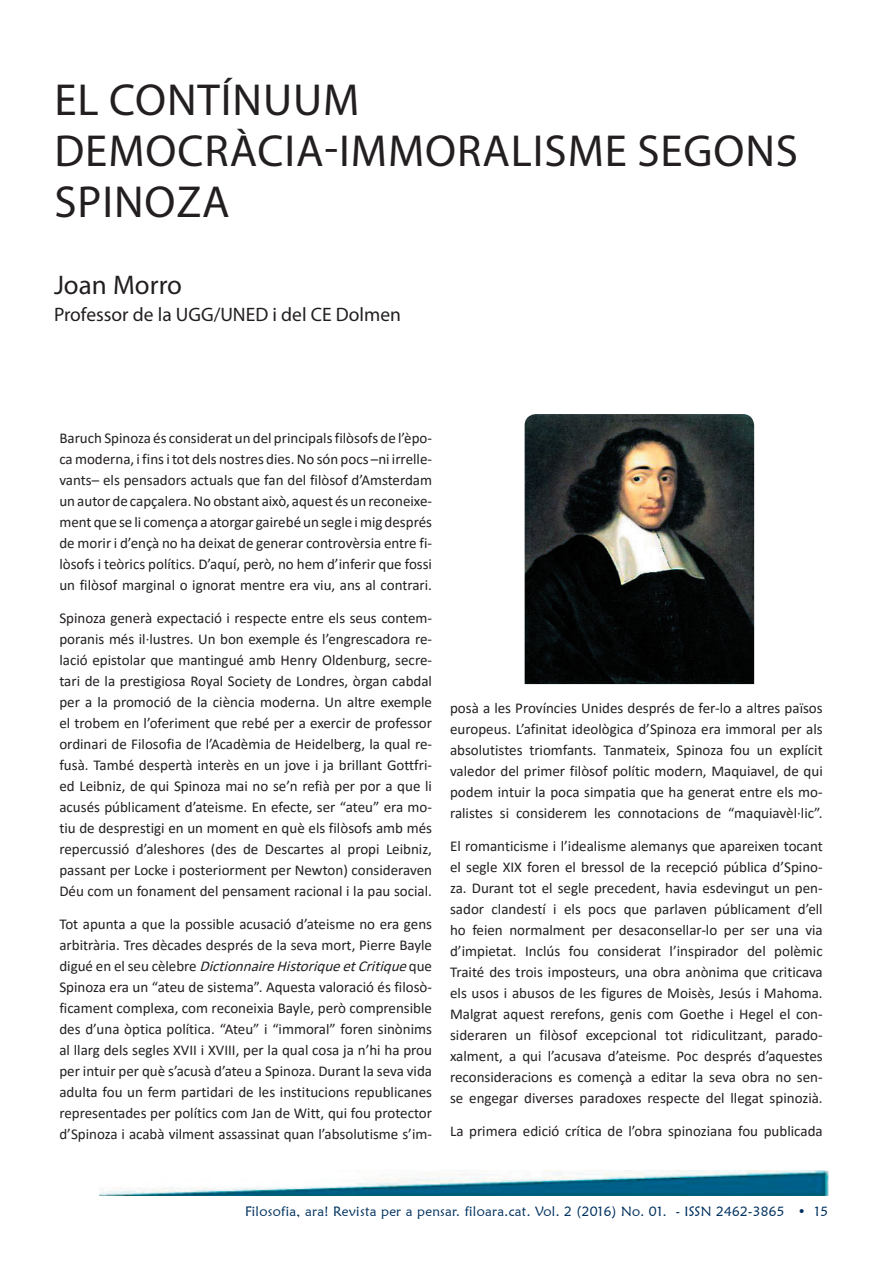
<style>
.page{position:relative;width:893px;height:1263px;background:#fff}
.page>*{position:absolute;margin:0;border:0;box-sizing:border-box;transform-origin:0 0}
.t1{font:45px/51px "Myriad Pro";letter-spacing:.02em;color:#231f20}
.t2{font:27px "Myriad Pro";color:#231f20}
.t3{font:19.5px "Myriad Pro";color:#231f20}
.t4{font:15px/21px "Calibri";color:#231f20;text-align:justify}
.t5{font:13.5px "Maiandra GD";letter-spacing:.025em;color:#00315f}
.s1{font-style:italic}
</style>
<div class="page">
<img style="left:100px;top:1171px;width:729px;height:25px">
<img style="left:525px;top:414px;width:229px;height:270px">
<h1 class="t1" style="left:54px;top:74px;width:745px">EL CONTÍNUUM<br>DEMOCRÀCIA-IMMORALISME SEGONS<br>SPINOZA</h1>
<h2 class="t2" style="left:54px;top:269px;width:130px">Joan Morro</h2>
<h3 class="t3" style="left:54px;top:303px;width:348px">Professor de la UGG/UNED i del CE Dolmen</h3>
<p class="t4" style="left:59px;top:427px;width:374px">Baruch Spinoza és considerat un del principals filòsofs de l’èpo&shy;ca moderna, i fins i tot dels nostres dies. No són pocs –ni irrelle&shy;vants– els pensadors actuals que fan del filòsof d’Amsterdam un autor de capçalera. No obstant això, aquest és un reconeixe&shy;ment que se li comença a atorgar gairebé un segle i mig després de morir i d’ençà no ha deixat de generar controvèrsia entre fi&shy;lòsofs i teòrics polítics. D’aquí, però, no hem d’inferir que fossi un filòsof marginal o ignorat mentre era viu, ans al contrari.</p>
<p class="t4" style="left:59px;top:607px;width:374px">Spinoza generà expectació i respecte entre els seus contem&shy;poranis més il·lustres. Un bon exemple és l’engrescadora re&shy;lació epistolar que mantingué amb Henry Oldenburg, secre&shy;tari de la prestigiosa Royal Society de Londres, òrgan cabdal per a la promoció de la ciència moderna. Un altre exemple el trobem en l’oferiment que rebé per a exercir de professor ordinari de Filosofia de l’Acadèmia de Heidelberg, la qual re&shy;fusà. També despertà interès en un jove i ja brillant Gottfri&shy;ed Leibniz, de qui Spinoza mai no se’n refià per por a que li acusés públicament d’ateisme. En efecte, ser “ateu” era mo&shy;tiu de desprestigi en un moment en què els filòsofs amb més repercussió d’aleshores (des de Descartes al propi Leibniz, passant per Locke i posteriorment per Newton) consideraven Déu com un fonament del pensament racional i la pau social.</p>
<p class="t4" style="left:59px;top:913px;width:374px">Tot apunta a que la possible acusació d’ateisme no era gens arbitrària. Tres dècades després de la seva mort, Pierre Bayle d i g u é e n e l s e u c è l e b r e <span class="s1">DictionnaireHistoriqueetCritique</span>q u e Spinoza era un “ateu de sistema”. Aquesta valoració és filosò&shy;ficament complexa, com reconeixia Bayle, però comprensible des d’una òptica política. “Ateu” i “immoral” foren sinònims al llarg dels segles XVII i XVIII, per la qual cosa ja n’hi ha prou per intuir per què s’acusà d’ateu a Spinoza. Durant la seva vida adulta fou un ferm partidari de les institucions republicanes representades per polítics com Jan de Witt, qui fou protector d’Spinoza i acabà vilment assassinat quan l’absolutisme s’im-</p>
<p class="t4" style="left:450px;top:697px;width:374px">posà a les Províncies Unides després de fer-lo a altres països europeus. L’afinitat ideològica d’Spinoza era immoral per als absolutistes triomfants. Tanmateix, Spinoza fou un explícit valedor del primer filòsof polític modern, Maquiavel, de qui podem intuir la poca simpatia que ha generat entre els mo&shy;ralistes si considerem les connotacions de “maquiavèl·lic”.</p>
<p class="t4" style="left:450px;top:835px;width:374px">El romanticisme i l’idealisme alemanys que apareixen tocant el segle XIX foren el bressol de la recepció pública d’Spino&shy;za. Durant tot el segle precedent, havia esdevingut un pen&shy;sador clandestí i els pocs que parlaven públicament d’ell ho feien normalment per desaconsellar-lo per ser una via d’impietat. Inclús fou considerat l’inspirador del polèmic Traité des trois imposteurs, una obra anònima que criticava els usos i abusos de les figures de Moisès, Jesús i Mahoma.<br>Malgrat aquest rerefons, genis com Goethe i Hegel el con&shy;sideraren un filòsof excepcional tot ridiculitzant, parado&shy;xalment, a qui l’acusava d’ateisme. Poc després d’aquestes reconsideracions es començà a editar la seva obra no sen&shy;se engegar diverses paradoxes respecte del llegat spinozià.</p>
<p class="t4" style="left:450px;top:1120px;width:374px">La primera edició crítica de l’obra spinoziana fou publicada</p>
<p class="t5" style="left:245px;top:1203px;width:584px">Filosofia, ara! Revista per a pensar. filoara.cat. Vol. 2 (2016) No. 01. - ISSN 2462-3865 • 15</p>
</div>
